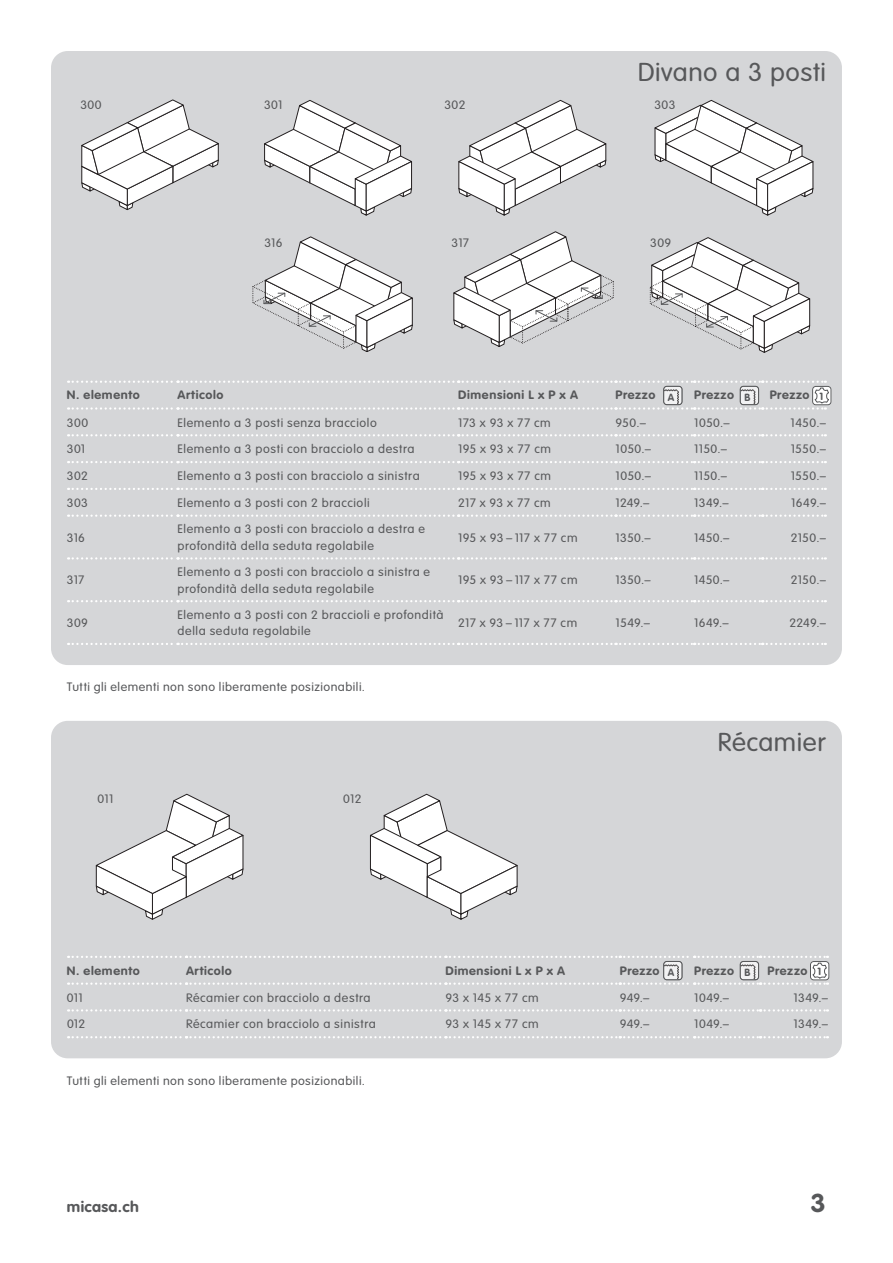
<style>
.page{position:relative;width:893px;height:1263px;background:#fff}
.page>*{position:absolute;margin:0;border:0;box-sizing:border-box;transform-origin:0 0}
.t1{font:300 25.5px "VAG Rounded Std";letter-spacing:.02em;color:#57585a;scale:1.05 1}
.t2{font:700 25.5px "VAG Rounded Std";color:#57585a;scale:1.05 1}
.t3{font:700 15px "VAG Rounded Std";letter-spacing:.02em;color:#57585a;scale:1.05 1}
.t4{font:300 12px/16.5px "VAG Rounded Std";letter-spacing:.04em;color:#57585a;scale:1.05 1}
.t5{font:700 12px "VAG Rounded Std";letter-spacing:.045em;color:#57585a;scale:1.05 1}
.t6{font:300 12px "VAG Rounded Std";letter-spacing:.015em;color:#57585a;scale:1.05 1}
.t7{font:700 10.2px "VAG Rounded Std";color:#57585a}
</style>
<div class="page">
<div style="left:51px;top:51px;width:791px;height:614px;background:#d5d6d8;border-radius:17px"></div>
<div style="left:51px;top:721px;width:791px;height:337px;background:#d5d6d8;border-radius:17px"></div>
<svg style="left:68px;top:434px;width:758px;height:2px"></svg>
<svg style="left:68px;top:461px;width:758px;height:2px"></svg>
<svg style="left:68px;top:488px;width:758px;height:2px"></svg>
<svg style="left:68px;top:514px;width:758px;height:3px"></svg>
<svg style="left:68px;top:557px;width:758px;height:2px"></svg>
<svg style="left:68px;top:600px;width:758px;height:2px"></svg>
<svg style="left:68px;top:643px;width:758px;height:2px"></svg>
<svg style="left:68px;top:381px;width:763px;height:29px"></svg>
<div style="left:812px;top:386px;width:19px;height:19px;border:1px solid #57585a;border-radius:3px"></div>
<svg style="left:654px;top:100px;width:160px;height:116px"></svg>
<svg style="left:264px;top:100px;width:148px;height:116px"></svg>
<svg style="left:458px;top:100px;width:149px;height:116px"></svg>
<svg style="left:252px;top:236px;width:161px;height:115px"></svg>
<svg style="left:453px;top:231px;width:161px;height:116px"></svg>
<svg style="left:650px;top:237px;width:161px;height:116px"></svg>
<svg style="left:81px;top:99px;width:138px;height:112px"></svg>
<svg style="left:68px;top:1009px;width:760px;height:2px"></svg>
<svg style="left:68px;top:1036px;width:760px;height:2px"></svg>
<svg style="left:68px;top:956px;width:761px;height:29px"></svg>
<div style="left:810px;top:961px;width:19px;height:19px;border:1px solid #57585a;border-radius:3px"></div>
<svg style="left:370px;top:793px;width:148px;height:127px"></svg>
<svg style="left:96px;top:793px;width:148px;height:127px"></svg>
<p class="t4" style="left:80px;top:97px;width:22px">300</p>
<h1 class="t1" style="left:638px;top:58px;width:181px">Divano a 3 posti</h1>
<p class="t4" style="left:264px;top:97px;width:19px">301</p>
<p class="t4" style="left:444px;top:97px;width:22px">302</p>
<p class="t4" style="left:654px;top:97px;width:22px">303</p>
<p class="t4" style="left:264px;top:234px;width:19px">316</p>
<p class="t4" style="left:452px;top:234px;width:18px">317</p>
<p class="t4" style="left:650px;top:234px;width:22px">309</p>
<p class="t5" style="left:67px;top:388px;width:71px">N. elemento</p>
<p class="t5" style="left:178px;top:388px;width:45px">Articolo</p>
<p class="t5" style="left:458px;top:388px;width:116px">Dimensioni L x P x A</p>
<p class="t5" style="left:615px;top:388px;width:39px">Prezzo</p>
<p class="t5" style="left:694px;top:388px;width:39px">Prezzo</p>
<p class="t5" style="left:770px;top:388px;width:39px">Prezzo</p>
<p class="t4" style="left:67px;top:414px;width:22px">300</p>
<p class="t4" style="left:178px;top:414px;width:191px">Elemento a 3 posti senza bracciolo</p>
<p class="t4" style="left:458px;top:414px;width:90px">173 x 93 x 77 cm</p>
<p class="t4" style="left:615px;top:414px;width:31px">950.–</p>
<p class="t4" style="left:694px;top:414px;width:35px">1050.–</p>
<p class="t4" style="left:791px;top:414px;width:35px">1450.–</p>
<p class="t4" style="left:67px;top:441px;width:19px">301</p>
<p class="t4" style="left:178px;top:441px;width:227px">Elemento a 3 posti con bracciolo a destra</p>
<p class="t4" style="left:458px;top:441px;width:90px">195 x 93 x 77 cm</p>
<p class="t4" style="left:615px;top:441px;width:35px">1050.–</p>
<p class="t4" style="left:694px;top:441px;width:33px">1150.–</p>
<p class="t4" style="left:791px;top:441px;width:35px">1550.–</p>
<p class="t4" style="left:67px;top:468px;width:22px">302</p>
<p class="t4" style="left:178px;top:468px;width:232px">Elemento a 3 posti con bracciolo a sinistra</p>
<p class="t4" style="left:458px;top:468px;width:90px">195 x 93 x 77 cm</p>
<p class="t4" style="left:615px;top:468px;width:35px">1050.–</p>
<p class="t4" style="left:694px;top:468px;width:33px">1150.–</p>
<p class="t4" style="left:791px;top:468px;width:35px">1550.–</p>
<p class="t4" style="left:67px;top:495px;width:22px">303</p>
<p class="t4" style="left:178px;top:495px;width:185px">Elemento a 3 posti con 2 braccioli</p>
<p class="t4" style="left:458px;top:495px;width:90px">217 x 93 x 77 cm</p>
<p class="t4" style="left:615px;top:495px;width:34px">1249.–</p>
<p class="t4" style="left:694px;top:495px;width:35px">1349.–</p>
<p class="t4" style="left:791px;top:495px;width:35px">1649.–</p>
<p class="t4" style="left:67px;top:530px;width:19px">316</p>
<p class="t4" style="left:178px;top:521px;width:237px">Elemento a 3 posti con bracciolo a destra e profondità della seduta regolabile</p>
<p class="t6" style="left:458px;top:531px;width:115px">195 x 93 – 117 x 77 cm</p>
<p class="t4" style="left:615px;top:530px;width:35px">1350.–</p>
<p class="t4" style="left:694px;top:530px;width:35px">1450.–</p>
<p class="t4" style="left:791px;top:530px;width:35px">2150.–</p>
<p class="t4" style="left:67px;top:572px;width:18px">317</p>
<p class="t4" style="left:178px;top:564px;width:242px">Elemento a 3 posti con bracciolo a sinistra e profondità della seduta regolabile</p>
<p class="t6" style="left:458px;top:573px;width:115px">195 x 93 – 117 x 77 cm</p>
<p class="t4" style="left:615px;top:572px;width:35px">1350.–</p>
<p class="t4" style="left:694px;top:572px;width:35px">1450.–</p>
<p class="t4" style="left:791px;top:572px;width:35px">2150.–</p>
<p class="t4" style="left:67px;top:615px;width:22px">309</p>
<p class="t4" style="left:178px;top:607px;width:255px">Elemento a 3 posti con 2 braccioli e profondità della seduta regolabile</p>
<p class="t6" style="left:458px;top:616px;width:115px">217 x 93 – 117 x 77 cm</p>
<p class="t4" style="left:615px;top:615px;width:34px">1549.–</p>
<p class="t4" style="left:694px;top:615px;width:35px">1649.–</p>
<p class="t4" style="left:789px;top:615px;width:36px">2249.–</p>
<p class="t7" style="left:668px;top:392px;width:8px">A</p>
<p class="t7" style="left:745px;top:392px;width:7px">B</p>
<p class="t7" style="left:819px;top:390px;width:5px">1</p>
<p class="t4" style="left:67px;top:679px;width:285px">Tutti gli elementi non sono liberamente posizionabili.</p>
<p class="t4" style="left:98px;top:791px;width:17px">011</p>
<p class="t4" style="left:343px;top:791px;width:19px">012</p>
<h1 class="t1" style="left:718px;top:728px;width:104px">Récamier</h1>
<p class="t5" style="left:67px;top:963px;width:71px">N. elemento</p>
<p class="t5" style="left:186px;top:963px;width:45px">Articolo</p>
<p class="t5" style="left:445px;top:963px;width:116px">Dimensioni L x P x A</p>
<p class="t5" style="left:620px;top:963px;width:39px">Prezzo</p>
<p class="t5" style="left:694px;top:963px;width:39px">Prezzo</p>
<p class="t5" style="left:768px;top:963px;width:39px">Prezzo</p>
<p class="t4" style="left:67px;top:990px;width:17px">011</p>
<p class="t4" style="left:186px;top:990px;width:177px">Récamier con bracciolo a destra</p>
<p class="t4" style="left:445px;top:990px;width:90px">93 x 145 x 77 cm</p>
<p class="t4" style="left:620px;top:990px;width:30px">949.–</p>
<p class="t4" style="left:694px;top:990px;width:35px">1049.–</p>
<p class="t4" style="left:793px;top:990px;width:35px">1349.–</p>
<p class="t4" style="left:67px;top:1016px;width:19px">012</p>
<p class="t4" style="left:186px;top:1016px;width:182px">Récamier con bracciolo a sinistra</p>
<p class="t4" style="left:445px;top:1016px;width:90px">93 x 145 x 77 cm</p>
<p class="t4" style="left:620px;top:1016px;width:30px">949.–</p>
<p class="t4" style="left:694px;top:1016px;width:35px">1049.–</p>
<p class="t4" style="left:793px;top:1016px;width:35px">1349.–</p>
<p class="t7" style="left:668px;top:967px;width:8px">A</p>
<p class="t7" style="left:745px;top:967px;width:7px">B</p>
<p class="t7" style="left:817px;top:965px;width:5px">1</p>
<p class="t4" style="left:67px;top:1072px;width:285px">Tutti gli elementi non sono liberamente posizionabili.</p>
<p class="t3" style="left:67px;top:1198px;width:70px">micasa.ch</p>
<h1 class="t2" style="left:811px;top:1188px;width:16px">3</h1>
</div>
